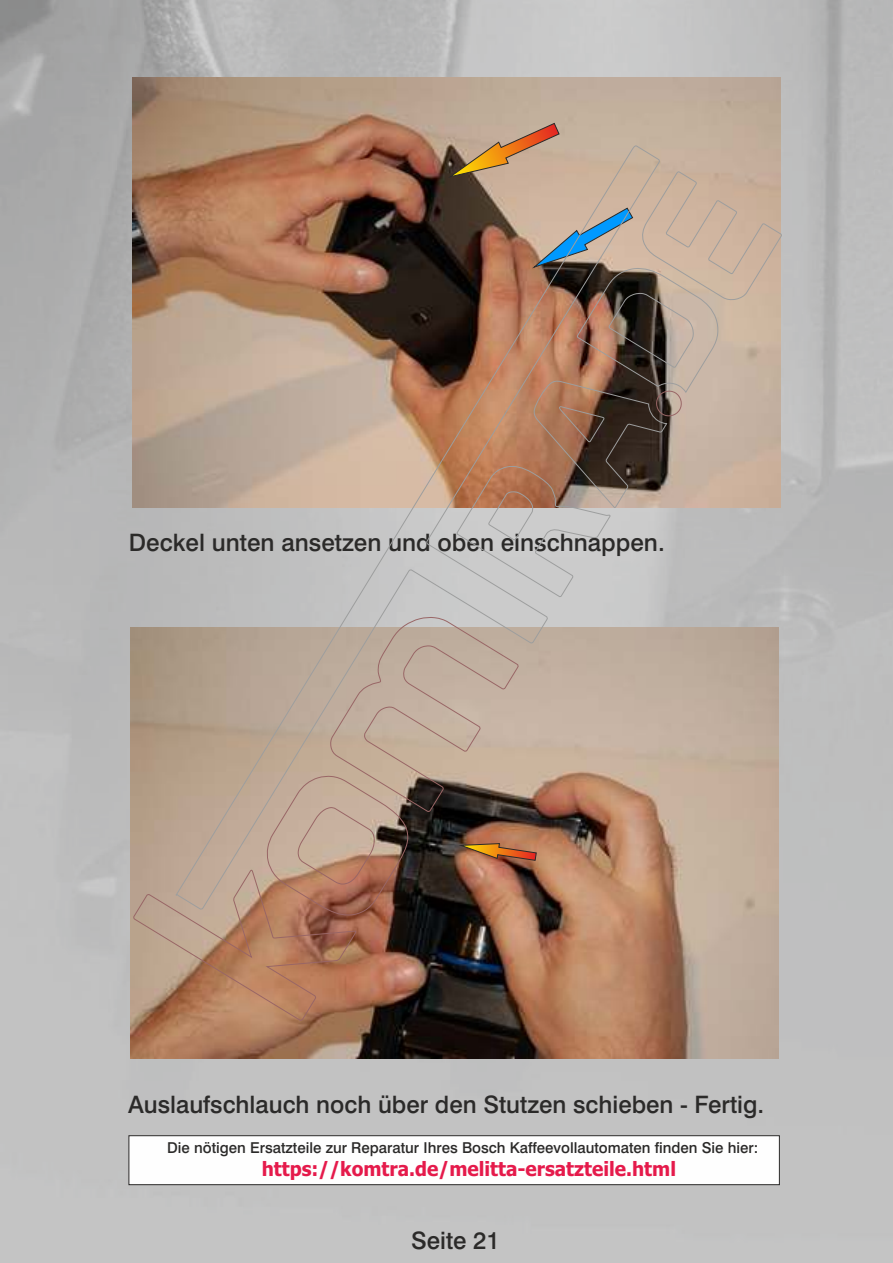
<style>
.page{position:relative;width:893px;height:1263px;background:#fff}
.page>*{position:absolute;margin:0;border:0;box-sizing:border-box;transform-origin:0 0}
.t1{font:500 24px "Swiss 721 BT";color:#2b2a29}
.t2{font:700 19.8px "Tahoma";color:#e51a4b;scale:.96 1}
.t3{font:500 15px "Swiss 721 BT";color:#2b2a29}
</style>
<div class="page">
<img style="left:0;top:0;width:893px;height:1263px">
<img style="left:132px;top:77px;width:648px;height:431px">
<img style="left:130px;top:627px;width:648px;height:431px">
<svg style="left:129px;top:1135px;width:651px;height:50px"></svg>
<svg style="left:176px;top:145px;width:484px;height:765px;background:#ae9583"></svg>
<svg style="left:133px;top:617px;width:404px;height:404px;background:#a38976"></svg>
<svg style="left:449px;top:123px;width:333px;height:474px;background:#ab9484"></svg>
<p class="t1" style="left:129px;top:532px;width:537px">Deckel unten ansetzen und oben einschnappen.</p>
<p class="t1" style="left:128px;top:1095px;width:638px">Auslaufschlauch noch über den Stutzen schieben - Fertig.</p>
<p class="t3" style="left:167px;top:1142px;width:593px">Die nötigen Ersatzteile zur Reparatur Ihres Bosch Kaffeevollautomaten finden Sie hier:</p>
<p class="t2" style="left:262px;top:1161px;width:433px">https://komtra.de/melitta-ersatzteile.html</p>
<p class="t1" style="left:411px;top:1230px;width:90px">Seite 21</p>
</div>
